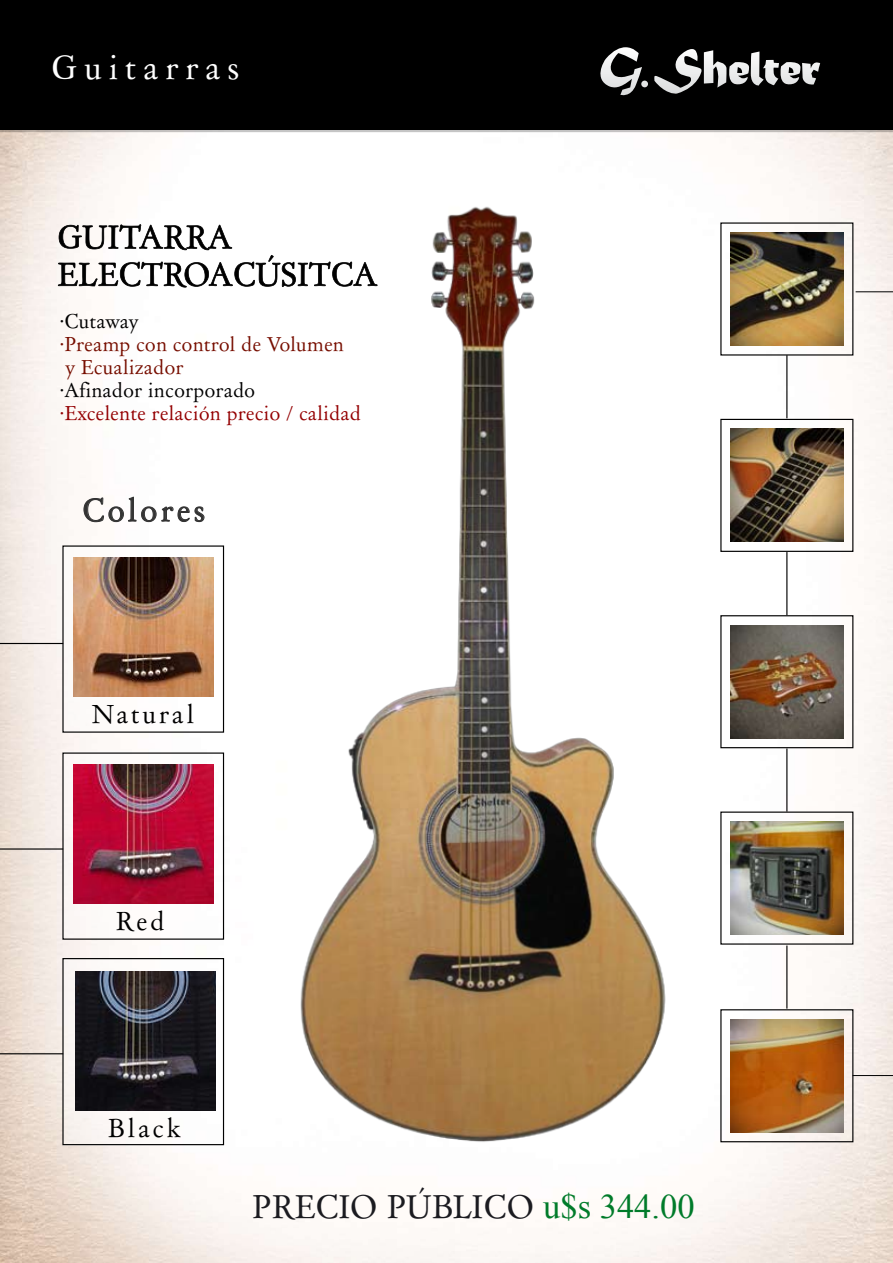
<style>
.page{position:relative;width:893px;height:1263px;background:#fff}
.page>*{position:absolute;margin:0;border:0;box-sizing:border-box;transform-origin:0 0}
.t1{font:32.25px "Day Roman";letter-spacing:.2em;color:#fff}
.t2{font:31.5px "Day Roman";color:#1b1b20}
.t3{font:30.45px "Day Roman";letter-spacing:.1em;color:#333}
.t4{font:24.9px "Day Roman";letter-spacing:.1em;color:#000}
.t5{font:19.2px/23.1px "Day Roman";color:#770e00}
.t6{font:19.2px "Day Roman";color:#940002}
.t7{font:19.2px "Day Roman";color:#000}
.s1{font-family:"Times New Roman";font-size:34.5px;color:#007b2a}
</style>
<div class="page">
<img style="left:0;top:132px;width:893px;height:1131px">
<div style="left:63px;top:546px;width:161px;height:186px;background:#fcfaf8"></div>
<svg style="left:63px;top:752px;width:161px;height:186px;fill:#fcf7f6"></svg>
<div style="left:63px;top:959px;width:161px;height:186px;background:#faf5f3"></div>
<div style="left:0;top:0;width:893px;height:130px;background:#000"></div>
<svg style="left:600px;top:47px;width:220px;height:49px"></svg>
<img style="left:130px;top:132px;width:718px;height:1076px">
<svg style="left:83px;top:496px;width:122px;height:26px"></svg>
<svg style="left:0;top:130px;width:893px;height:2px;background:#c1bebc"></svg>
<img style="left:76px;top:971px;width:139px;height:139px">
<img style="left:74px;top:764px;width:139px;height:139px">
<svg style="left:58px;top:224px;width:320px;height:64px"></svg>
<img style="left:730px;top:233px;width:113px;height:112px">
<img style="left:730px;top:429px;width:113px;height:113px">
<div style="left:720px;top:419px;width:133px;height:133px;border:1px solid #000"></div>
<img style="left:730px;top:625px;width:113px;height:113px">
<div style="left:720px;top:615px;width:133px;height:133px;border:1px solid #000"></div>
<img style="left:730px;top:1019px;width:113px;height:113px">
<img style="left:730px;top:822px;width:113px;height:112px">
<hr style="left:786px;top:355px;width:1px;height:63px;background:#000">
<hr style="left:856px;top:291px;width:37px;height:1px;background:#000">
<hr style="left:853px;top:1075px;width:40px;height:1px;background:#000">
<hr style="left:0;top:643px;width:63px;height:1px;background:#000">
<hr style="left:0;top:848px;width:63px;height:1px;background:#000">
<hr style="left:0;top:1053px;width:63px;height:1px;background:#000">
<hr style="left:786px;top:552px;width:1px;height:63px;background:#000">
<hr style="left:786px;top:748px;width:1px;height:64px;background:#000">
<hr style="left:786px;top:945px;width:1px;height:64px;background:#000">
<img style="left:74px;top:557px;width:139px;height:139px">
<div style="left:62px;top:958px;width:162px;height:187px;border:1px solid #000"></div>
<h1 class="t1" style="left:51px;top:46px;width:190px">Guitarras</h1>
<p class="t7" style="left:60px;top:308px;width:81px">·Cutaway</p>
<p class="t5" style="left:60px;top:332px;width:286px">·Preamp con control de Volumen y Ecualizador</p>
<p class="t7" style="left:60px;top:378px;width:197px">·Afinador incorporado</p>
<p class="t6" style="left:60px;top:401px;width:303px">·Excelente relación precio / calidad</p>
<h3 class="t3" style="left:82px;top:490px;width:124px">Colores</h3>
<p class="t4" style="left:92px;top:698px;width:104px">Natural</p>
<p class="t4" style="left:116px;top:905px;width:51px">Red</p>
<p class="t4" style="left:108px;top:1112px;width:75px">Black</p>
<h2 class="t2" style="left:252px;top:1186px;width:444px">PRECIO PÚBLICO <span class="s1">u$s 344.00</span></h2>
</div>
